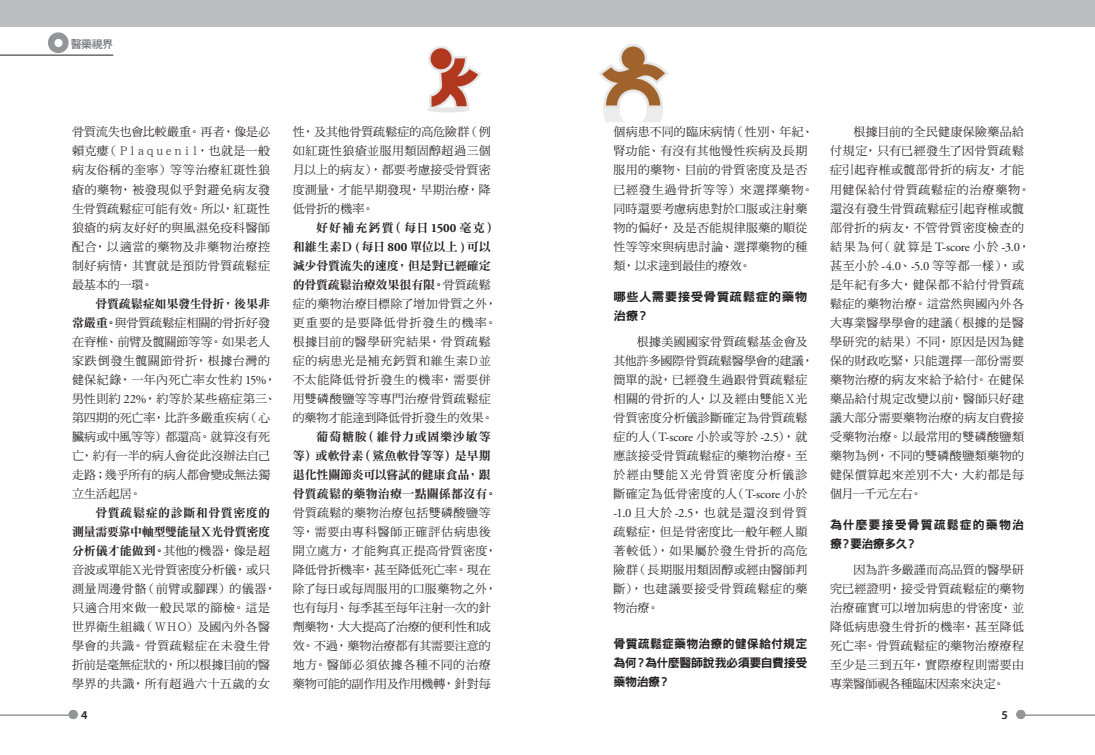
<style>
.page{position:relative;width:1095px;height:755px;background:#fff}
.page>*{position:absolute;margin:0;border:0;box-sizing:border-box;transform-origin:0 0}
._5-3_內文縮1字{font:12px/19px "DF Ming Std W5";letter-spacing:.025em;color:#231f20}
._5-3_內文縮1字-2{font:12px/19px "DF Ming Std W5";letter-spacing:.005em;color:#231f20}
._5-3_內文縮1字-3{font:12px/19px "DF Ming Std W5";color:#231f20}
.小標{font:12px/19px "DF Hei Std W9";letter-spacing:.015em;color:#231f20;text-align:justify}
.小標-2{font:12px/19px "DF Hei Std W9";letter-spacing:.08em;color:#231f20}
.小標-3{font:12px/19px "DF Hei Std W9";letter-spacing:.015em;color:#231f20;scale:1.05 1}
.t1{font:600 12px "Myriad Pro";color:#231f20}
.t2{font:11px "DF Hei Std W7";color:#6c6d70}
.s1{font-family:"DF Ming Std W9"}
.s2{font-family:"Adobe Garamond Pro";font-size:12.6px}
.s3{font-family:"Adobe Garamond Pro";font-weight:700;font-size:12.6px}
</style>
<div class="page">
<div style="left:0;top:0;width:1094px;height:26px;background:#bcbdc0"></div>
<div style="left:69px;top:709px;width:9px;height:9px;background:#939598;border-radius:50%"></div>
<svg style="left:1015px;top:709px;width:10px;height:9px"></svg>
<hr style="left:0;top:714px;width:75px;height:1px;background:#939598">
<hr style="left:1016px;top:714px;width:78px;height:1px;background:#939598">
<div style="left:48px;top:32px;width:21px;height:21px;background:#939598;border-radius:50%"></div>
<div style="left:54px;top:39px;width:9px;height:8px;background:#fff;border-radius:50%"></div>
<hr style="left:0;top:55px;width:113px;height:1px;background:#231f20">
<svg style="left:599px;top:44px;width:69px;height:78px"></svg>
<div style="left:427px;top:107px;width:43px;height:5px;background:#e6e6e6;border-radius:50%"></div>
<svg style="left:428px;top:46px;width:53px;height:63px"></svg>
<p class="t2" style="left:71px;top:38px;width:44px">醫藥視界</p>
<p class="_5-3_內文縮1字" style="left:72px;top:122px;width:199px;text-align:justify">骨質流失也會比較嚴重。再者，像是必賴克瘻（Ｐｌａｑｕｅｎｉｌ，也就是一般病友俗稱的奎寧）等等治療紅斑性狼瘡的藥物，被發現似乎對避免病友發生骨質疏鬆症可能有效。所以，紅斑性狼瘡的病友好好的與風濕免疫科醫師配合，以適當的藥物及非藥物治療控制好病情，其實就是預防骨質疏鬆症最基本的一環。</p>
<p class="_5-3_內文縮1字-3" style="left:72px;top:293px;width:205px;text-indent:23px"><span class="s1">骨質疏鬆症如果發生骨折，後果非常嚴重。</span>與骨質疏鬆症相關的骨折好發在脊椎、前臂及髖關節等等。如果老人家跌倒發生髖關節骨折，根據台灣的健保紀錄，一年內死亡率女性約 <span class="s2">15%</span>，男性則約 <span class="s2">22%</span>，約等於某些癌症第三、第四期的死亡率，比許多嚴重疾病（心臟病或中風等等）都還高。就算沒有死亡，約有一半的病人會從此沒辦法自己走路；幾乎所有的病人都會變成無法獨立生活起居。</p>
<p class="_5-3_內文縮1字" style="left:72px;top:502px;width:205px;text-indent:23px"><span class="s1">骨質疏鬆症的診斷和骨質密度的測量需要靠中軸型雙能量Ｘ光骨質密度分析儀才能做到。</span>其他的機器，像是超音波或單能Ｘ光骨質密度分析儀，或只測量周邊骨骼（前臂或腳踝）的儀器，只適合用來做一般民眾的篩檢。這是世界衛生組織（ＷＨＯ）及國內外各醫學會的共識。骨質疏鬆症在未發生骨折前是毫無症狀的，所以根據目前的醫學界的共識，所有超過六十五歲的女</p>
<p class="_5-3_內文縮1字" style="left:293px;top:122px;width:199px;text-align:justify">性，及其他骨質疏鬆症的高危險群（例如紅斑性狼瘡並服用類固醇超過三個月以上的病友），都要考慮接受骨質密度測量，才能早期發現，早期治療，降低骨折的機率。</p>
<p class="_5-3_內文縮1字" style="left:293px;top:217px;width:205px;text-indent:23px"><span class="s1">好好補充鈣質（每日</span><span class="s3">1500</span> <span class="s1">毫克）和維生素Ｄ</span> <span class="s3">(</span> <span class="s1">每日</span> <span class="s3">800</span> <span class="s1">單位以上</span> <span class="s3">)</span><span class="s1">可以減少骨質流失的速度，但是對已經確定的骨質疏鬆治療效果很有限。</span>骨質疏鬆症的藥物治療目標除了增加骨質之外，更重要的是要降低骨折發生的機率。根據目前的醫學研究結果，骨質疏鬆症的病患光是補充鈣質和維生素Ｄ並不太能降低骨折發生的機率，需要併用雙磷酸鹽等等專門治療骨質疏鬆症的藥物才能達到降低骨折發生的效果。</p>
<p class="_5-3_內文縮1字-2" style="left:293px;top:426px;width:205px;text-indent:23px"><span class="s1">葡萄糖胺（維骨力或固樂沙敏等等）或軟骨素（鯊魚軟骨等等）是早期退化性關節炎可以嘗試的健康食品，跟骨質疏鬆的藥物治療一點關係都沒有。</span>骨質疏鬆的藥物治療包括雙磷酸鹽等等，需要由專科醫師正確評估病患後開立處方，才能夠真正提高骨質密度，降低骨折機率，甚至降低死亡率。現在除了每日或每周服用的口服藥物之外，也有每月、每季甚至每年注射一次的針劑藥物，大大提高了治療的便利性和成效。不過，藥物治療都有其需要注意的地方。醫師必須依據各種不同的治療藥物可能的副作用及作用機轉，針對每</p>
<p class="_5-3_內文縮1字" style="left:613px;top:122px;width:201px">個病患不同的臨床病情（性別、年紀、腎功能、有沒有其他慢性疾病及長期服用的藥物、目前的骨質密度及是否已經發生過骨折等等）來選擇藥物。同時還要考慮病患對於口服或注射藥物的偏好，及是否能規律服藥的順從性等等來與病患討論、選擇藥物的種類，以求達到最佳的療效。</p>
<p class="小標-3" style="left:613px;top:286px;width:186px">哪些人需要接受骨質疏鬆症的藥物治療？</p>
<p class="_5-3_內文縮1字" style="left:613px;top:331px;width:201px;text-indent:23px">根據美國國家骨質疏鬆基金會及其他許多國際骨質疏鬆醫學會的建議，簡單的說，已經發生過跟骨質疏鬆症相關的骨折的人，以及經由雙能Ｘ光骨質密度分析儀診斷確定為骨質疏鬆症的人（<span class="s2">T-score</span> 小於或等於 <span class="s2">-2.5</span>），就應該接受骨質疏鬆症的藥物治療。至於經由雙能Ｘ光骨質密度分析儀診斷確定為低骨密度的人（<span class="s2">T-score</span> 小於<span class="s2">-1.0</span> 且大於 <span class="s2">-2.5</span>，也就是還沒到骨質疏鬆症，但是骨密度比一般年輕人顯著較低），如果屬於發生骨折的高危險群（長期服用類固醇或經由醫師判斷），也建議要接受骨質疏鬆症的藥物治療。</p>
<p class="小標" style="left:613px;top:633px;width:195px">骨質疏鬆症藥物治療的健保給付規定為何？為什麼醫師說我必須要自費接受藥物治療？</p>
<p class="_5-3_內文縮1字" style="left:829px;top:122px;width:201px;text-indent:23px">根據目前的全民健康保險藥品給付規定，只有已經發生了因骨質疏鬆症引起脊椎或髖部骨折的病友，才能用健保給付骨質疏鬆症的治療藥物。還沒有發生骨質疏鬆症引起脊椎或髖部骨折的病友，不管骨質密度檢查的結果為何（就算是 <span class="s2">T-score</span> 小於 <span class="s2">-3.0</span>，甚至小於 <span class="s2">-4.0</span>、<span class="s2">-5.0</span> 等等都一樣），或是年紀有多大，健保都不給付骨質疏鬆症的藥物治療。這當然與國內外各大專業醫學學會的建議（根據的是醫學研究的結果）不同，原因是因為健保的財政吃緊，只能選擇一部份需要藥物治療的病友來給予給付。在健保藥品給付規定改變以前，醫師只好建議大部分需要藥物治療的病友自費接受藥物治療。以最常用的雙磷酸鹽類藥物為例，不同的雙磷酸鹽類藥物的健保價算起來差別不大，大約都是每個月一千元左右。</p>
<p class="小標-2" style="left:829px;top:514px;width:195px">為什麼要接受骨質疏鬆症的藥物治療？要治療多久？</p>
<p class="_5-3_內文縮1字" style="left:829px;top:559px;width:195px;text-align:justify;text-indent:23px">因為許多嚴謹而高品質的醫學研究已經證明，接受骨質疏鬆症的藥物治療確實可以增加病患的骨密度，並降低病患發生骨折的機率，甚至降低死亡率。骨質疏鬆症的藥物治療療程至少是三到五年，實際療程則需要由專業醫師視各種臨床因素來決定。</p>
<p class="t1" style="left:81px;top:706px;width:8px">4</p>
<p class="t1" style="left:1001px;top:706px;width:8px">5</p>
</div>
